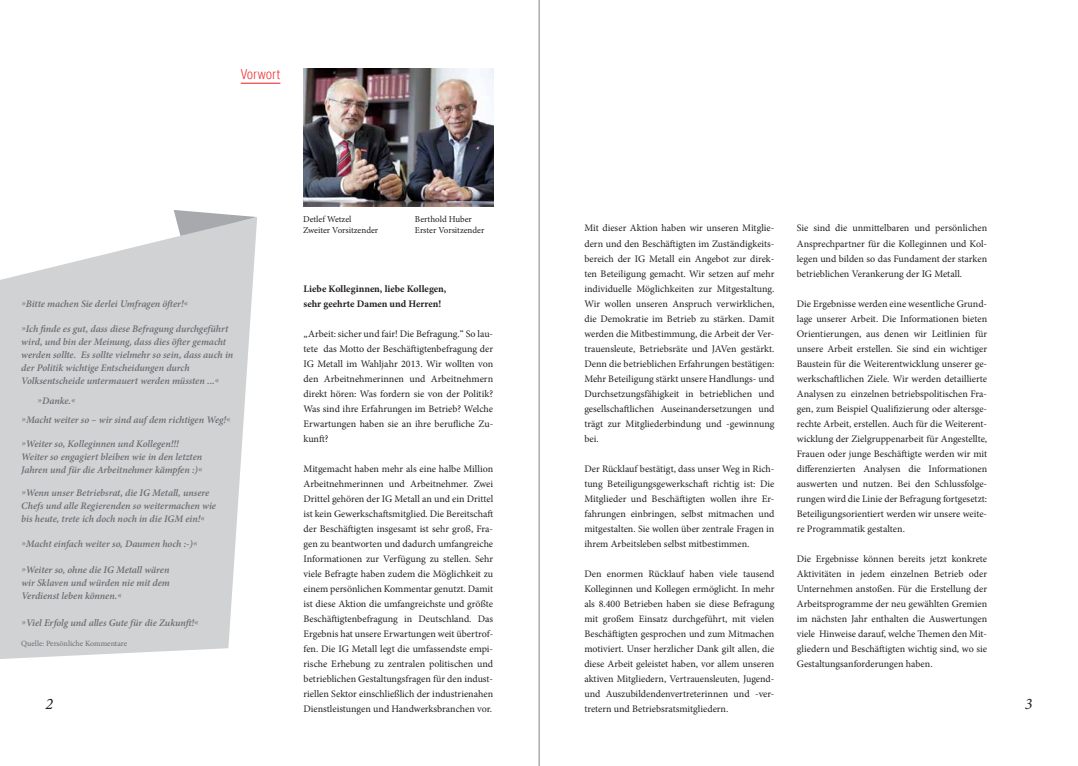
<style>
.page{position:relative;width:1078px;height:766px;background:#fff}
.page>*{position:absolute;margin:0;border:0;box-sizing:border-box;transform-origin:0 0}
.t1{font:italic 16px "Minion Pro";color:#231f20}
.t2{font:300 14px "Meta Headline Cond";letter-spacing:.035em;color:#ee1d23}
.t3{font:10px/15px "Minion Pro";color:#231f20;text-align:justify}
.t4{font:italic 600 10px/13px "Minion Pro";letter-spacing:-.005em;color:#6c6d70}
.t5{font:700 10px/15px "Minion Pro";color:#231f20}
.t6{font:9px/11px "Minion Pro";color:#231f20}
.t7{font:8px "Minion Pro";color:#6c6d70}
.s1{font-weight:400}
</style>
<div class="page">
<hr style="left:539px;top:0;width:1px;height:765px;background:#808285">
<svg style="left:174px;top:210px;width:81px;height:7px"></svg>
<svg style="left:0;top:217px;width:257px;height:442px;background:#d6d7d9"></svg>
<hr style="left:241px;top:83px;width:39px;height:1px;background:#ee1d23">
<img style="left:303px;top:68px;width:190px;height:138px">
<h2 class="t2" style="left:241px;top:66px;width:41px">Vorwort</h2>
<p class="t6" style="left:303px;top:214px;width:77px">Detlef Wetzel<br>Zweiter Vorsitzender</p>
<p class="t6" style="left:415px;top:214px;width:71px">Berthold Huber<br>Erster Vorsitzender</p>
<p class="t3" style="left:584px;top:221px;width:191px">Mit dieser Aktion haben wir unseren Mitglie&shy;dern und den Beschäftigten im Zuständigkeits&shy;bereich der IG Metall ein Angebot zur direk&shy;ten Beteiligung gemacht. Wir setzen auf mehr individuelle Möglichkeiten zur Mitgestaltung.<br>Wir wollen unseren Anspruch verwirklichen, die Demokratie im Betrieb zu stärken. Damit werden die Mitbestimmung, die Arbeit der Ver&shy;trauensleute, Betriebsräte und JAVen gestärkt.<br>Denn die betrieblichen Erfahrungen bestätigen:<br>Mehr Beteiligung stärkt unsere Handlungs- und Durchsetzungsfähigkeit in betrieblichen und gesellschaftlichen Auseinandersetzungen und trägt zur Mitgliederbindung und -gewinnung bei.</p>
<p class="t3" style="left:584px;top:461px;width:191px">Der Rücklauf bestätigt, dass unser Weg in Rich&shy;tung Beteiligungsgewerkschaft richtig ist: Die Mitglieder und Beschäftigten wollen ihre Er&shy;fahrungen einbringen, selbst mitmachen und mitgestalten. Sie wollen über zentrale Fragen in ihrem Arbeitsleben selbst mitbestimmen.</p>
<p class="t3" style="left:584px;top:566px;width:191px">Den enormen Rücklauf haben viele tausend Kolleginnen und Kollegen ermöglicht. In mehr als 8.400 Betrieben haben sie diese Befragung mit großem Einsatz durchgeführt, mit vielen Beschäftigten gesprochen und zum Mitmachen motiviert. Unser herzlicher Dank gilt allen, die diese Arbeit geleistet haben, vor allem unseren aktiven Mitgliedern, Vertrauensleuten, Jugend&shy;und Auszubildendenvertreterinnen und -ver&shy;tretern und Betriebsratsmitgliedern.</p>
<p class="t3" style="left:796px;top:221px;width:192px">Sie sind die unmittelbaren und persönlichen Ansprechpartner für die Kolleginnen und Kol&shy;legen und bilden so das Fundament der starken betrieblichen Verankerung der IG Metall.</p>
<p class="t3" style="left:796px;top:296px;width:192px">Die Ergebnisse werden eine wesentliche Grund&shy;lage unserer Arbeit. Die Informationen bieten Orientierungen, aus denen wir Leitlinien für unsere Arbeit erstellen. Sie sind ein wichtiger Baustein für die Weiterentwicklung unserer ge&shy;werkschaftlichen Ziele. Wir werden detaillierte Analysen zu einzelnen betriebspolitischen Fra&shy;gen, zum Beispiel Qualifizierung oder altersge&shy;rechte Arbeit, erstellen. Auch für die Weiterent&shy;wicklung der Zielgruppenarbeit für Angestellte, Frauen oder junge Beschäftigte werden wir mit differenzierten Analysen die Informationen auswerten und nutzen. Bei den Schlussfolge&shy;rungen wird die Linie der Befragung fortgesetzt:<br>Beteiligungsorientiert werden wir unsere weite&shy;re Programmatik gestalten.</p>
<p class="t3" style="left:796px;top:551px;width:192px">Die Ergebnisse können bereits jetzt konkrete Aktivitäten in jedem einzelnen Betrieb oder Unternehmen anstoßen. Für die Erstellung der Arbeitsprogramme der neu gewählten Gremien im nächsten Jahr enthalten die Auswertungen viele Hinweise darauf, welche Themen den Mit&shy;gliedern und Beschäftigten wichtig sind, wo sie Gestaltungsanforderungen haben.</p>
<p class="t5" style="left:303px;top:281px;width:144px">Liebe Kolleginnen, liebe Kollegen, sehr geehrte Damen und Herren!</p>
<p class="t3" style="left:303px;top:326px;width:191px">„Arbeit: sicher und fair! Die Befragung.“ So lau&shy;tete das Motto der Beschäftigtenbefragung der IG Metall im Wahljahr 2013. Wir wollten von den Arbeitnehmerinnen und Arbeitnehmern direkt hören: Was fordern sie von der Politik?<br>Was sind ihre Erfahrungen im Betrieb? Welche Erwartungen haben sie an ihre berufliche Zu&shy;kunft?</p>
<p class="t3" style="left:303px;top:461px;width:191px">Mitgemacht haben mehr als eine halbe Million Arbeitnehmerinnen und Arbeitnehmer. Zwei Drittel gehören der IG Metall an und ein Drittel ist kein Gewerkschaftsmitglied. Die Bereitschaft der Beschäftigten insgesamt ist sehr groß, Fra&shy;gen zu beantworten und dadurch umfangreiche Informationen zur Verfügung zu stellen. Sehr viele Befragte haben zudem die Möglichkeit zu einem persönlichen Kommentar genutzt. Damit ist diese Aktion die umfangreichste und größte Beschäftigtenbefragung in Deutschland. Das Ergebnis hat unsere Erwartungen weit übertrof&shy;fen. Die IG Metall legt die umfassendste empi&shy;rische Erhebung zu zentralen politischen und betrieblichen Gestaltungsfragen für den indust&shy;riellen Sektor einschließlich der industrienahen Dienstleistungen und Handwerksbranchen vor.</p>
<p class="t4" style="left:21px;top:297px;width:168px"><span class="s1">»</span>Bitte machen Sie derlei Umfragen öfter!<span class="s1">«</span></p>
<p class="t4" style="left:21px;top:322px;width:213px"><span class="s1">»</span>Ich finde es gut, dass diese Befragung durchgeführt wird, und bin der Meinung, dass dies öfter gemacht werden sollte. Es sollte vielmehr so sein, dass auch in der Politik wichtige Entscheidungen durch Volksentscheide untermauert werden müssten ...<span class="s1">«</span></p>
<p class="t4" style="left:38px;top:394px;width:40px"><span class="s1">»</span>Danke.<span class="s1">«</span></p>
<p class="t4" style="left:22px;top:413px;width:210px"><span class="s1">»</span>Macht weiter so – wir sind auf dem richtigen Weg!<span class="s1">«</span></p>
<p class="t4" style="left:21px;top:437px;width:183px"><span class="s1">»</span>Weiter so, Kolleginnen und Kollegen!!!<br>Weiter so engagiert bleiben wie in den letzten<br>Jahren und für die Arbeitnehmer kämpfen :)<span class="s1">«</span></p>
<p class="t4" style="left:21px;top:486px;width:196px"><span class="s1">»</span>Wenn unser Betriebsrat, die IG Metall, unsere<br>Chefs und alle Regierenden so weitermachen wie bis heute, trete ich doch noch in die IGM ein!<span class="s1">«</span></p>
<p class="t4" style="left:21px;top:537px;width:178px"><span class="s1">»</span>Macht einfach weiter so, Daumen hoch :-)<span class="s1">«</span></p>
<p class="t4" style="left:21px;top:563px;width:150px;text-align:justify"><span class="s1">»</span>Weiter so, ohne die IG Metall wären wir Sklaven und würden nie mit dem Verdienst leben können.<span class="s1">«</span></p>
<p class="t4" style="left:22px;top:615px;width:179px"><span class="s1">»</span>Viel Erfolg und alles Gute für die Zukunft!<span class="s1">«</span></p>
<p class="t7" style="left:21px;top:637px;width:107px">Quelle: Persönliche Kommentare</p>
<h1 class="t1" style="left:45px;top:692px;width:9px">2</h1>
<h1 class="t1" style="left:1024px;top:692px;width:9px">3</h1>
</div>
